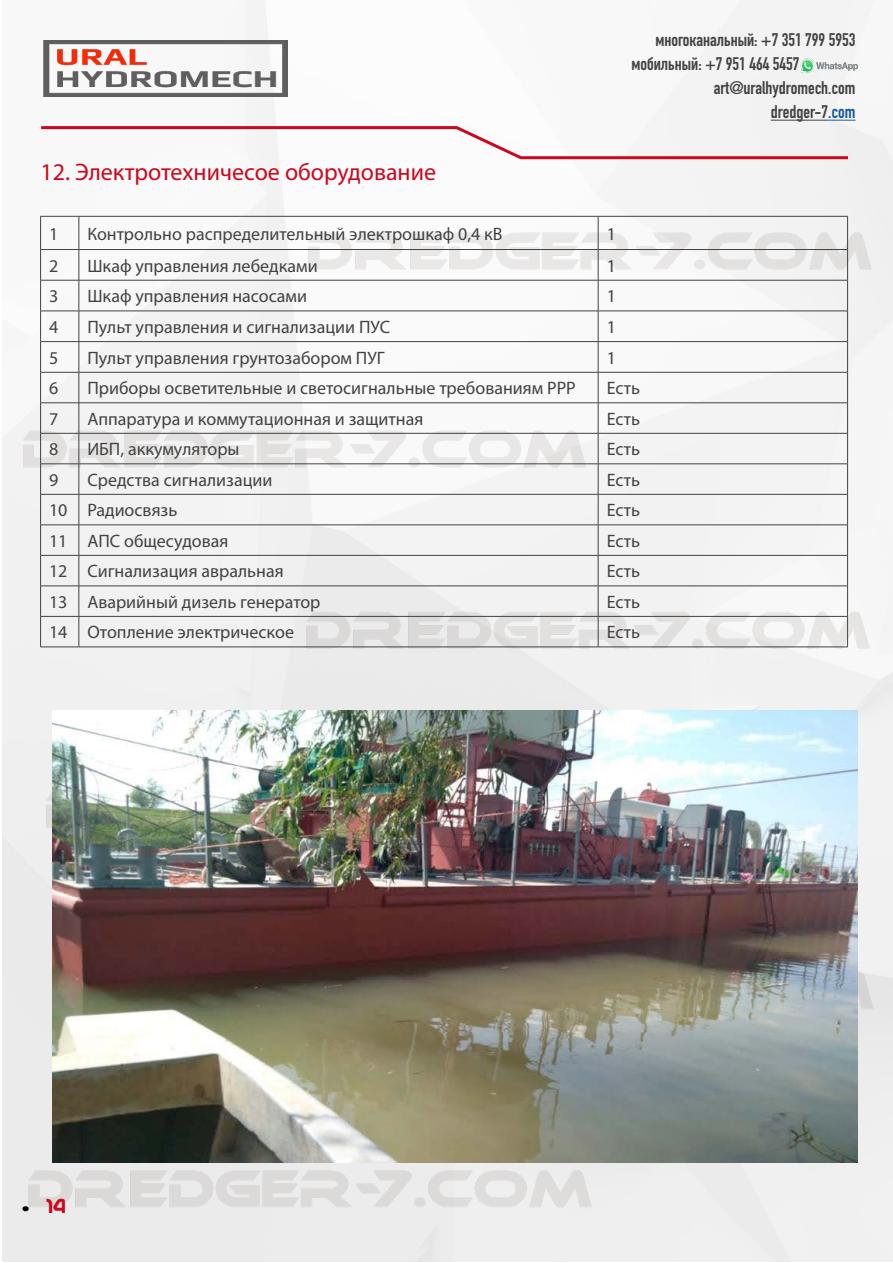
<style>
.page{position:relative;width:893px;height:1263px;background:#fff}
.page>*{position:absolute;margin:0;border:0;box-sizing:border-box;transform-origin:0 0}
.t1{font:24px "Myriad Pro";color:#cd071e}
.t2{font:24px "Nasa";color:#cd071e}
.t3{font:18px "Myriad Pro";color:#424242}
.t4{font:700 18px "DIN Condensed";color:#424242}
.s1{color:#165b9a}
.s2{font-size:18px;color:#000}
</style>
<div class="page">
<img style="left:2px;top:0;width:891px;height:1261px">
<img style="left:44px;top:40px;width:243px;height:57px">
<img style="left:2px;top:141px;width:891px;height:1116px">
<hr style="left:40px;top:216px;width:39px;height:1px;background:#424242">
<hr style="left:40px;top:216px;width:1px;height:33px;background:#424242">
<hr style="left:79px;top:216px;width:519px;height:1px;background:#424242">
<hr style="left:79px;top:216px;width:1px;height:33px;background:#424242">
<hr style="left:598px;top:216px;width:250px;height:1px;background:#424242">
<hr style="left:598px;top:216px;width:1px;height:33px;background:#424242">
<hr style="left:847px;top:216px;width:1px;height:33px;background:#424242">
<hr style="left:40px;top:249px;width:39px;height:1px;background:#424242">
<hr style="left:40px;top:250px;width:1px;height:30px;background:#424242">
<hr style="left:79px;top:249px;width:519px;height:1px;background:#424242">
<hr style="left:79px;top:250px;width:1px;height:30px;background:#424242">
<hr style="left:598px;top:249px;width:250px;height:1px;background:#424242">
<hr style="left:598px;top:250px;width:1px;height:30px;background:#424242">
<hr style="left:847px;top:250px;width:1px;height:30px;background:#424242">
<hr style="left:40px;top:280px;width:39px;height:1px;background:#424242">
<hr style="left:40px;top:280px;width:1px;height:31px;background:#424242">
<hr style="left:79px;top:280px;width:519px;height:1px;background:#424242">
<hr style="left:79px;top:280px;width:1px;height:31px;background:#424242">
<hr style="left:598px;top:280px;width:250px;height:1px;background:#424242">
<hr style="left:598px;top:280px;width:1px;height:31px;background:#424242">
<hr style="left:847px;top:280px;width:1px;height:31px;background:#424242">
<hr style="left:40px;top:311px;width:39px;height:1px;background:#424242">
<hr style="left:40px;top:311px;width:1px;height:30px;background:#424242">
<hr style="left:79px;top:311px;width:519px;height:1px;background:#424242">
<hr style="left:79px;top:311px;width:1px;height:30px;background:#424242">
<hr style="left:598px;top:311px;width:250px;height:1px;background:#424242">
<hr style="left:598px;top:311px;width:1px;height:30px;background:#424242">
<hr style="left:847px;top:311px;width:1px;height:30px;background:#424242">
<hr style="left:40px;top:341px;width:39px;height:1px;background:#424242">
<hr style="left:40px;top:342px;width:1px;height:30px;background:#424242">
<hr style="left:79px;top:341px;width:519px;height:1px;background:#424242">
<hr style="left:79px;top:342px;width:1px;height:30px;background:#424242">
<hr style="left:598px;top:341px;width:250px;height:1px;background:#424242">
<hr style="left:598px;top:342px;width:1px;height:30px;background:#424242">
<hr style="left:847px;top:342px;width:1px;height:30px;background:#424242">
<hr style="left:40px;top:372px;width:39px;height:1px;background:#424242">
<hr style="left:40px;top:372px;width:1px;height:31px;background:#424242">
<hr style="left:79px;top:372px;width:519px;height:1px;background:#424242">
<hr style="left:79px;top:372px;width:1px;height:31px;background:#424242">
<hr style="left:598px;top:372px;width:250px;height:1px;background:#424242">
<hr style="left:598px;top:372px;width:1px;height:31px;background:#424242">
<hr style="left:847px;top:372px;width:1px;height:31px;background:#424242">
<hr style="left:40px;top:403px;width:39px;height:1px;background:#424242">
<hr style="left:40px;top:403px;width:1px;height:30px;background:#424242">
<hr style="left:79px;top:403px;width:519px;height:1px;background:#424242">
<hr style="left:79px;top:403px;width:1px;height:30px;background:#424242">
<hr style="left:598px;top:403px;width:250px;height:1px;background:#424242">
<hr style="left:598px;top:403px;width:1px;height:30px;background:#424242">
<hr style="left:847px;top:403px;width:1px;height:30px;background:#424242">
<hr style="left:40px;top:433px;width:39px;height:1px;background:#424242">
<hr style="left:40px;top:433px;width:1px;height:31px;background:#424242">
<hr style="left:79px;top:433px;width:519px;height:1px;background:#424242">
<hr style="left:79px;top:433px;width:1px;height:31px;background:#424242">
<hr style="left:598px;top:433px;width:250px;height:1px;background:#424242">
<hr style="left:598px;top:433px;width:1px;height:31px;background:#424242">
<hr style="left:847px;top:433px;width:1px;height:31px;background:#424242">
<hr style="left:40px;top:464px;width:39px;height:1px;background:#424242">
<hr style="left:40px;top:464px;width:1px;height:30px;background:#424242">
<hr style="left:79px;top:464px;width:519px;height:1px;background:#424242">
<hr style="left:79px;top:464px;width:1px;height:30px;background:#424242">
<hr style="left:598px;top:464px;width:250px;height:1px;background:#424242">
<hr style="left:598px;top:464px;width:1px;height:30px;background:#424242">
<hr style="left:847px;top:464px;width:1px;height:30px;background:#424242">
<hr style="left:40px;top:494px;width:39px;height:1px;background:#424242">
<hr style="left:40px;top:494px;width:1px;height:31px;background:#424242">
<hr style="left:79px;top:494px;width:519px;height:1px;background:#424242">
<hr style="left:79px;top:494px;width:1px;height:31px;background:#424242">
<hr style="left:598px;top:494px;width:250px;height:1px;background:#424242">
<hr style="left:598px;top:494px;width:1px;height:31px;background:#424242">
<hr style="left:847px;top:494px;width:1px;height:31px;background:#424242">
<hr style="left:40px;top:525px;width:39px;height:1px;background:#424242">
<hr style="left:40px;top:525px;width:1px;height:30px;background:#424242">
<hr style="left:79px;top:525px;width:519px;height:1px;background:#424242">
<hr style="left:79px;top:525px;width:1px;height:30px;background:#424242">
<hr style="left:598px;top:525px;width:250px;height:1px;background:#424242">
<hr style="left:598px;top:525px;width:1px;height:30px;background:#424242">
<hr style="left:847px;top:525px;width:1px;height:30px;background:#424242">
<hr style="left:40px;top:555px;width:39px;height:1px;background:#424242">
<hr style="left:40px;top:555px;width:1px;height:31px;background:#424242">
<hr style="left:79px;top:555px;width:519px;height:1px;background:#424242">
<hr style="left:79px;top:555px;width:1px;height:31px;background:#424242">
<hr style="left:598px;top:555px;width:250px;height:1px;background:#424242">
<hr style="left:598px;top:555px;width:1px;height:31px;background:#424242">
<hr style="left:847px;top:555px;width:1px;height:31px;background:#424242">
<hr style="left:40px;top:586px;width:39px;height:1px;background:#424242">
<hr style="left:40px;top:586px;width:1px;height:30px;background:#424242">
<hr style="left:79px;top:586px;width:519px;height:1px;background:#424242">
<hr style="left:79px;top:586px;width:1px;height:30px;background:#424242">
<hr style="left:598px;top:586px;width:250px;height:1px;background:#424242">
<hr style="left:598px;top:586px;width:1px;height:30px;background:#424242">
<hr style="left:847px;top:586px;width:1px;height:30px;background:#424242">
<hr style="left:40px;top:616px;width:39px;height:1px;background:#424242">
<hr style="left:40px;top:616px;width:1px;height:31px;background:#424242">
<hr style="left:79px;top:616px;width:519px;height:1px;background:#424242">
<hr style="left:79px;top:616px;width:1px;height:31px;background:#424242">
<hr style="left:598px;top:616px;width:250px;height:1px;background:#424242">
<hr style="left:598px;top:616px;width:1px;height:31px;background:#424242">
<hr style="left:847px;top:616px;width:1px;height:31px;background:#424242">
<hr style="left:40px;top:647px;width:39px;height:1px;background:#424242">
<hr style="left:79px;top:647px;width:519px;height:1px;background:#424242">
<hr style="left:598px;top:647px;width:250px;height:1px;background:#424242">
<img style="left:52px;top:710px;width:806px;height:452px">
<img style="left:796px;top:58px;width:67px;height:17px">
<svg style="left:38px;top:120px;width:817px;height:41px"></svg>
<h1 class="t1" style="left:40px;top:157px;width:397px">12. Электротехничесое оборудование</h1>
<p class="t4" style="left:655px;top:28px;width:202px">многоканальный: +7 351 799 5953</p>
<p class="t4" style="left:631px;top:52px;width:170px">мобильный: +7 951 464 5457</p>
<p class="t4" style="left:714px;top:76px;width:143px">art@uralhydromech.com</p>
<p class="t4" style="left:771px;top:100px;width:86px">dredger-7<span class="s1">.com</span></p>
<p class="t3" style="left:49px;top:223px;width:11px">1</p>
<p class="t3" style="left:87px;top:223px;width:417px">Контрольно распределительный электрошкаф 0,4 кВ</p>
<p class="t3" style="left:607px;top:223px;width:11px">1</p>
<p class="t3" style="left:49px;top:255px;width:11px">2</p>
<p class="t3" style="left:87px;top:254px;width:232px">Шкаф управления лебедками</p>
<p class="t3" style="left:607px;top:254px;width:11px">1</p>
<p class="t3" style="left:49px;top:285px;width:11px">3</p>
<p class="t3" style="left:87px;top:285px;width:221px">Шкаф управления насосами</p>
<p class="t3" style="left:607px;top:285px;width:11px">1</p>
<p class="t3" style="left:49px;top:316px;width:11px">4</p>
<p class="t3" style="left:87px;top:316px;width:304px">Пульт управления и сигнализации ПУС</p>
<p class="t3" style="left:607px;top:316px;width:11px">1</p>
<p class="t3" style="left:49px;top:347px;width:11px">5</p>
<p class="t3" style="left:87px;top:347px;width:299px">Пульт управления грунтозабором ПУГ</p>
<p class="t3" style="left:607px;top:347px;width:11px">1</p>
<p class="t3" style="left:49px;top:377px;width:11px">6</p>
<p class="t3" style="left:87px;top:377px;width:490px">Приборы осветительные и светосигнальные требованиям РРР</p>
<p class="t3" style="left:607px;top:377px;width:35px">Есть</p>
<p class="t3" style="left:49px;top:408px;width:11px">7</p>
<p class="t3" style="left:87px;top:408px;width:338px">Аппаратура и коммутационная и защитная</p>
<p class="t3" style="left:607px;top:408px;width:35px">Есть</p>
<p class="t3" style="left:49px;top:438px;width:11px">8</p>
<p class="t3" style="left:87px;top:438px;width:154px">ИБП, аккумуляторы</p>
<p class="t3" style="left:607px;top:438px;width:35px">Есть</p>
<p class="t3" style="left:49px;top:469px;width:11px">9</p>
<p class="t3" style="left:87px;top:469px;width:187px">Средства сигнализации</p>
<p class="t3" style="left:607px;top:469px;width:35px">Есть</p>
<p class="t3" style="left:49px;top:499px;width:130px">10 Радиосвязь</p>
<p class="t3" style="left:607px;top:499px;width:35px">Есть</p>
<p class="t3" style="left:49px;top:530px;width:181px">11 АПС общесудовая</p>
<p class="t3" style="left:607px;top:530px;width:35px">Есть</p>
<p class="t3" style="left:49px;top:560px;width:236px">12 Сигнализация авральная</p>
<p class="t3" style="left:607px;top:560px;width:35px">Есть</p>
<p class="t3" style="left:49px;top:591px;width:273px">13 Аварийный дизель генератор</p>
<p class="t3" style="left:607px;top:591px;width:35px">Есть</p>
<p class="t3" style="left:49px;top:621px;width:246px">14 Отопление электрическое</p>
<p class="t3" style="left:607px;top:621px;width:35px">Есть</p>
<h1 class="t2" style="left:21px;top:1195px;width:46px"><span class="s2">•</span> 14</h1>
</div>
